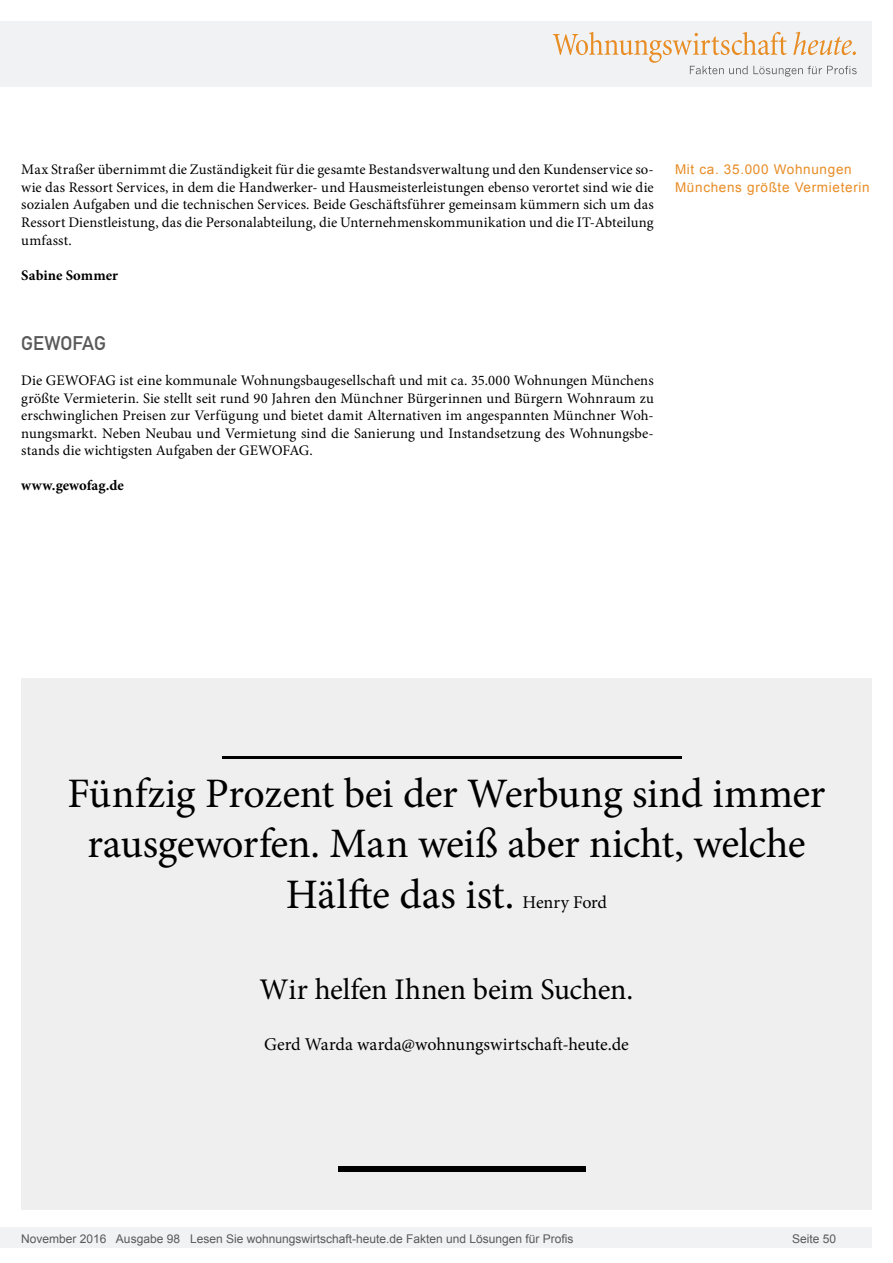
<style>
.page{position:relative;width:893px;height:1263px;background:#fff}
.page>*{position:absolute;margin:0;border:0;box-sizing:border-box;transform-origin:0 0}
.Anlesetext{font:42px "Minion Pro";letter-spacing:-.01em;color:#000}
.Anlesetext-2{font:30px "Minion Pro";letter-spacing:-.01em;color:#000}
.Überschrift_Grau{font:19.5px "DIN Mittelschrift";letter-spacing:-.005em;color:#595959}
.Anlesetext-3{font:18px "Minion Pro";letter-spacing:-.005em;color:#000}
.Fließtext_erste_Zeil{font:14.7px/17.5px "Minion Pro";letter-spacing:.005em;color:#000;text-align:justify}
.AUTOR{font:700 14.7px "Minion Pro";letter-spacing:.005em;color:#000}
.Info{font:13.5px/17.5px "Arial";letter-spacing:.05em;color:#e88c24}
.t1{font:12px "Arial";color:#595959}
</style>
<div class="page">
<div style="left:0;top:1227px;width:872px;height:20px;background:#f1f2f3"></div>
<div style="left:0;top:21px;width:872px;height:66px;background:#f1f2f3"></div>
<svg style="left:553px;top:32px;width:304px;height:45px"></svg>
<div style="left:21px;top:678px;width:851px;height:532px;background:#efeff0"></div>
<hr style="left:223px;top:756px;width:459px;height:3px;background:#000">
<div style="left:338px;top:1166px;width:248px;height:5px;background:#000"></div>
<p class="Fließtext_erste_Zeil" style="left:21px;top:161px;width:634px">Max Straßer übernimmt die Zuständigkeit für die gesamte Bestandsverwaltung und den Kundenservice so&shy;wie das Ressort Services, in dem die Handwerker- und Hausmeisterleistungen ebenso verortet sind wie die sozialen Aufgaben und die technischen Services. Beide Geschäftsführer gemeinsam kümmern sich um das Ressort Dienstleistung, das die Personalabteilung, die Unternehmenskommunikation und die IT-Abteilung umfasst.</p>
<p class="AUTOR" style="left:21px;top:265px;width:98px">Sabine Sommer</p>
<p class="Info" style="left:675px;top:161px;width:196px">Mit ca. 35.000 Wohnungen<br>Münchens größte Vermieterin</p>
<p class="Überschrift_Grau" style="left:21px;top:332px;width:86px">GEWOFAG</p>
<p class="Fließtext_erste_Zeil" style="left:21px;top:372px;width:634px">Die GEWOFAG ist eine kommunale Wohnungsbaugesellschaft und mit ca. 35.000 Wohnungen Münchens größte Vermieterin. Sie stellt seit rund 90 Jahren den Münchner Bürgerinnen und Bürgern Wohnraum zu erschwinglichen Preisen zur Verfügung und bietet damit Alternativen im angespannten Münchner Woh&shy;nungsmarkt. Neben Neubau und Vermietung sind die Sanierung und Instandsetzung des Wohnungsbe&shy;stands die wichtigsten Aufgaben der GEWOFAG.</p>
<p class="AUTOR" style="left:21px;top:475px;width:104px">www.gewofag.de</p>
<p class="Anlesetext" style="left:67px;top:765px;width:759px">Fünfzig Prozent bei der Werbung sind immer</p>
<p class="Anlesetext" style="left:87px;top:815px;width:720px">rausgeworfen. Man weiß aber nicht, welche</p>
<p class="Anlesetext" style="left:286px;top:866px;width:230px">Hälfte das ist.</p>
<p class="Anlesetext-3" style="left:523px;top:890px;width:86px">Henry Ford</p>
<p class="Anlesetext-2" style="left:260px;top:970px;width:375px">Wir helfen Ihnen beim Suchen.</p>
<p class="Anlesetext-3" style="left:264px;top:1032px;width:366px">Gerd Warda warda@wohnungswirtschaft-heute.de</p>
<p class="t1" style="left:21px;top:1230px;width:554px">November 2016 Ausgabe 98 Lesen Sie wohnungswirtschaft-heute.de Fakten und Lösungen für Profis</p>
<p class="t1" style="left:792px;top:1231px;width:46px">Seite 50</p>
</div>
